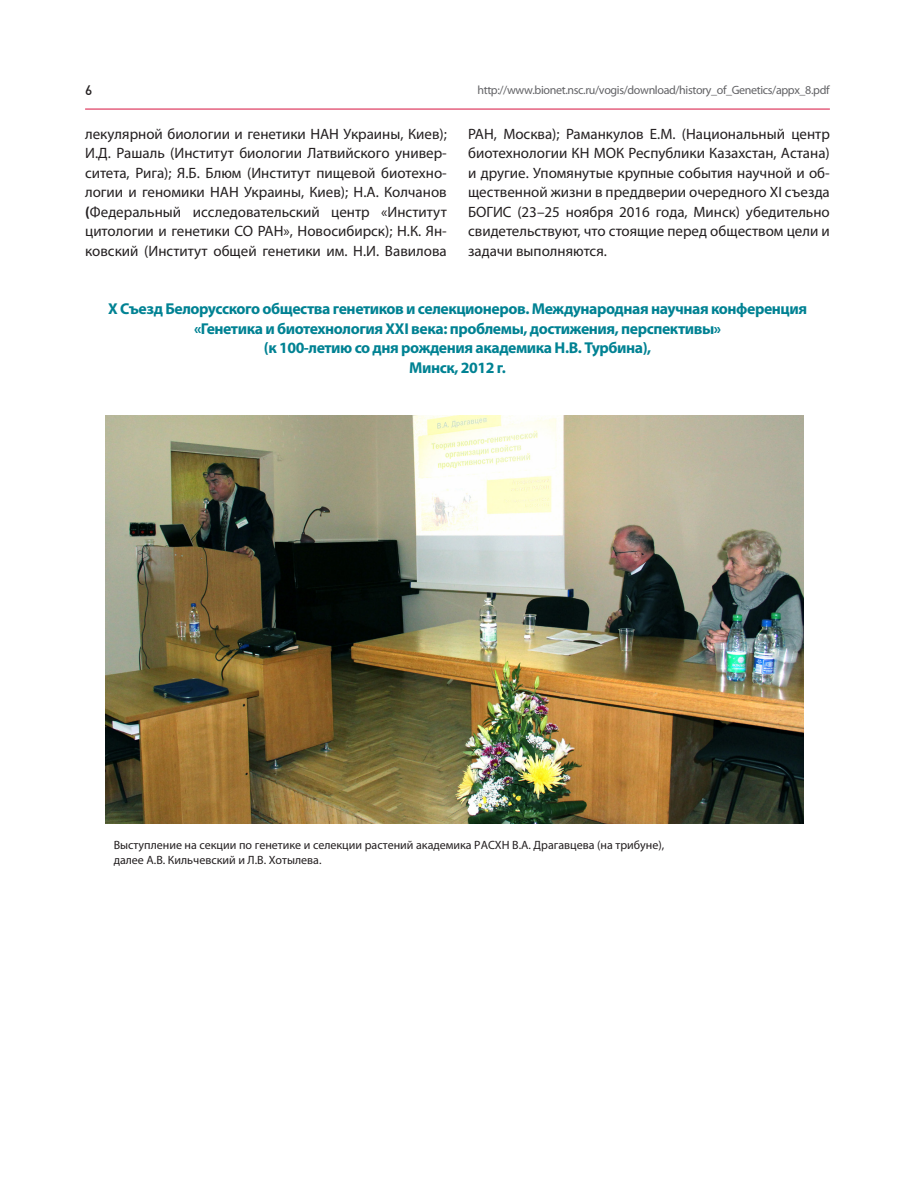
<style>
.page{position:relative;width:915px;height:1191px;background:#fff}
.page>*{position:absolute;margin:0;border:0;box-sizing:border-box;transform-origin:0 0}
.Подзаголовок{font:700 15.75px/19.5px "Myriad Pro";letter-spacing:-.03em;color:#008293;text-align:center}
.Normal__Web{font:15px/19.5px "Myriad Pro";color:#231f20;text-align:justify}
.t1{font:500 13.5px "DIN Cyr";color:#231f20}
.Подпись_под_рисунком{font:12px/14.4px "Myriad Pro";color:#231f20}
.t2{font:12px "Myriad Pro";letter-spacing:-.03em;color:#636366}
.s1{font-weight:700}
</style>
<div class="page">
<hr style="left:85px;top:109px;width:744px;height:1px;background:#d7123e">
<img style="left:106px;top:415px;width:697px;height:408px">
<p class="t1" style="left:85px;top:83px;width:9px">6</p>
<p class="t2" style="left:477px;top:83px;width:353px">http://www.bionet.nsc.ru/vogis/download/history_of_Genetics/appx_8.pdf</p>
<p class="Normal__Web" style="left:85px;top:124px;width:363px">лекулярной биологии и генетики НАН Украины, Киев); И.Д. Рашаль (Институт биологии Латвийского универ&shy;ситета, Рига); Я.Б. Блюм (Институт пищевой биотехно&shy;логии и геномики НАН Украины, Киев); Н.А. Колчанов <span class="s1">(</span>Федеральный исследовательский центр «Институт цитологии и генетики СО РАН», Новосибирск); Н.К. Ян&shy;ковский (Институт общей генетики им. Н.И. Вавилова</p>
<p class="Normal__Web" style="left:468px;top:124px;width:363px">РАН, Москва); Раманкулов Е.М. (Национальный центр биотехнологии КН МОК Республики Казахстан, Астана) и другие. Упомянутые крупные события научной и об&shy;щественной жизни в преддверии очередного XI съезда БОГИС (23–25 ноября 2016 года, Минск) убедительно свидетельствуют, что стоящие перед обществом цели и задачи выполняются.</p>
<p class="Подзаголовок" style="left:108px;top:298px;width:700px">X Съезд Белорусского общества генетиков и селекционеров. Международная научная конференция «Генетика и биотехнология XXI века: проблемы, достижения, перспективы»<br>(к 100-летию со дня рождения академика Н.В. Турбина),<br>Минск, 2012 г.</p>
<p class="Подпись_под_рисунком" style="left:114px;top:837px;width:552px">Выступление на секции по генетике и селекции растений академика РАСХН В.А. Драгавцева (на трибуне), далее А.В. Кильчевский и Л.В. Хотылева.</p>
</div>
